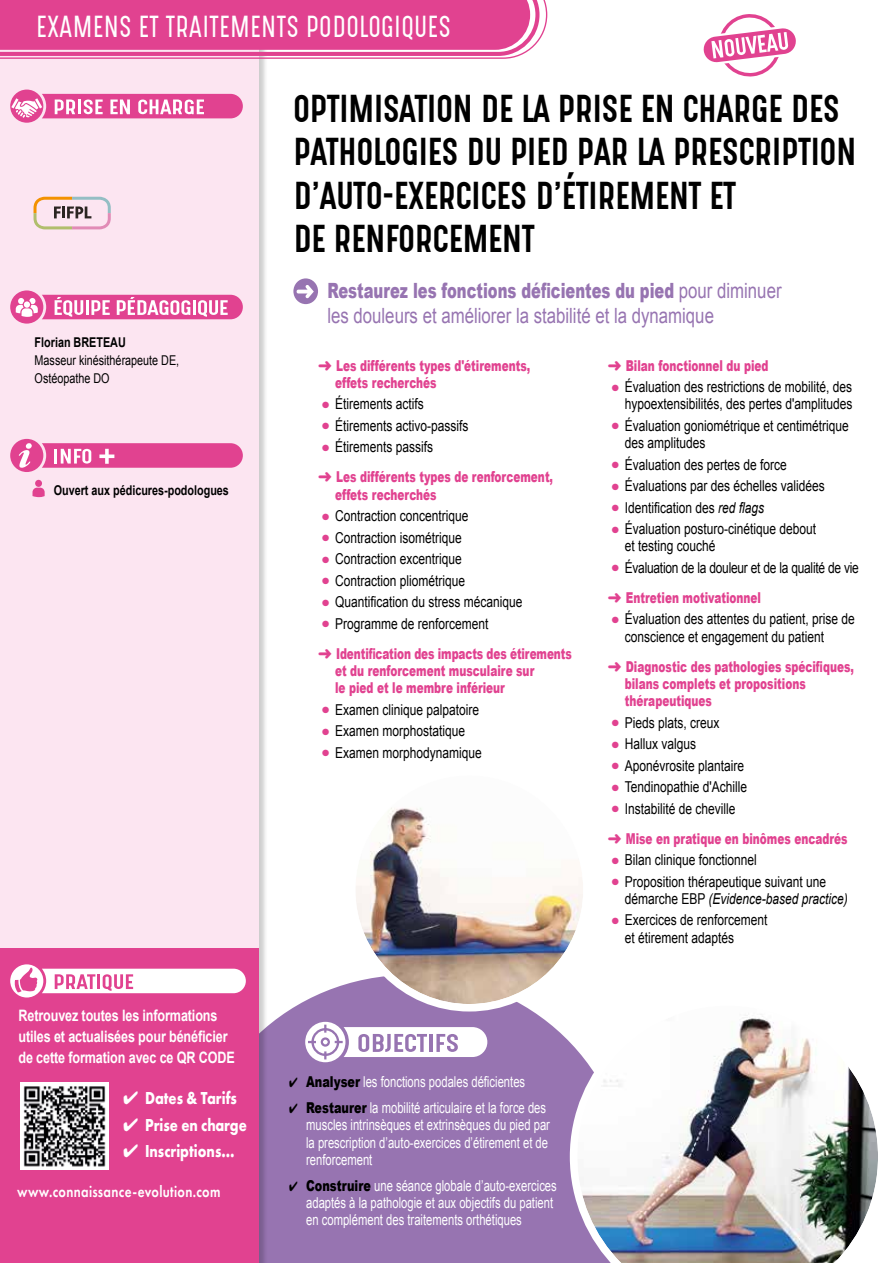
<style>
.page{position:relative;width:893px;height:1263px;background:#fff}
.page>*{position:absolute;margin:0;border:0;box-sizing:border-box;transform-origin:0 0}
.t1{font:33px/43.5px "Gotcha Gothic";color:#000}
.t2{font:300 25.8px "Gotcha Gothic";color:#fff}
.t3{font:21px/25.5px "Arial";color:#9774b1;scale:.8 1}
.t4{font:700 18px "Futura PT";color:#fff;scale:.8 1}
.t5{font:600 16.5px "Futura PT";letter-spacing:.025em;color:#fff;scale:.8 1}
.t6{font:700 15.75px/21px "Arial";letter-spacing:-.01em;color:#fff;scale:.8 1}
.t7{font:15px/17.2px "Arial";color:#000;scale:.8 1}
.t8{font:900 15px/17.2px "Arial";color:#e14290;scale:.7 1}
.t9{font:15px/17.2px "Arial";color:#fff;scale:.75 1}
.t10{font:15px/30px "Arial";letter-spacing:-.02em;color:#000;scale:.8 1}
.t11{font:700 13.5px "Arial";color:#000;scale:.8 1}
.t12{font:13.5px/18px "Arial";color:#000;scale:.8 1}
.s1{font-weight:900}
.s2{color:#e14290}
.s3{font-weight:400;color:#000}
.s4{font-style:italic}
.s5{font-weight:900;color:#e14290}
.s6{color:#000}
.s7{font-weight:900;color:#000}
</style>
<div class="page">
<svg style="left:703px;top:14px;width:93px;height:63px"></svg>
<div style="left:268px;top:976px;width:302px;height:287px;background:#9774b1"></div>
<div style="left:0;top:0;width:268px;height:1263px;background:#000;opacity:.2"></div>
<div style="left:0;top:0;width:259px;height:1263px;background:#fce5f1"></div>
<div style="left:0;top:948px;width:259px;height:315px;background:#e14290"></div>
<div style="left:293px;top:278px;width:25px;height:26px;background:#9774b1;border-radius:50%"></div>
<svg style="left:297px;top:285px;width:17px;height:13px"></svg>
<svg style="left:34px;top:197px;width:77px;height:32px"></svg>
<div style="left:10px;top:90px;width:33px;height:33px;background:#e14290;border-radius:50%"></div>
<svg style="left:11px;top:94px;width:232px;height:24px;background:#e872ac"></svg>
<svg style="left:10px;top:290px;width:33px;height:34px"></svg>
<svg style="left:16px;top:295px;width:227px;height:24px;background:#ea7cb2"></svg>
<svg style="left:33px;top:488px;width:12px;height:9px"></svg>
<div style="left:35px;top:480px;width:7px;height:7px;background:#e14290;border-radius:50%"></div>
<div style="left:10px;top:439px;width:33px;height:33px;background:#e14290;border-radius:50%"></div>
<svg style="left:42px;top:443px;width:201px;height:25px;background:#e4579c"></svg>
<svg style="left:19px;top:443px;width:13px;height:25px"></svg>
<div style="left:10px;top:964px;width:33px;height:33px;background:#fff;border-radius:50%"></div>
<svg style="left:15px;top:967px;width:231px;height:26px"></svg>
<svg style="left:305px;top:1022px;width:40px;height:40px"></svg>
<svg style="left:308px;top:1025px;width:179px;height:34px"></svg>
<svg style="left:0;top:0;width:547px;height:59px;background:#e35299"></svg>
<img style="left:21px;top:1082px;width:87px;height:88px">
<img style="left:570px;top:1015px;width:308px;height:248px">
<div style="left:352px;top:772px;width:235px;height:236px;background:#fff;border-radius:50%"></div>
<img style="left:355px;top:775px;width:228px;height:229px;border-radius:114px">
<div style="left:348px;top:768px;width:243px;height:243px;border:8px solid #fff;border-radius:50%"></div>
<h2 class="t2" style="left:37px;top:6px;width:417px">EXAMENS ET TRAITEMENTS PODOLOGIQUES</h2>
<p class="t11" style="left:35px;top:333px;width:116px">Florian BRETEAU</p>
<p class="t12" style="left:35px;top:351px;width:182px">Masseur kinésithérapeute DE,<br>Ostéopathe DO</p>
<p class="t11" style="left:54px;top:482px;width:221px">Ouvert aux pédicures-podologues</p>
<p class="t6" style="left:18px;top:1006px;width:272px">Retrouvez toutes les informations utiles et actualisées pour bénéficier de cette formation avec ce QR CODE</p>
<p class="t4" style="left:123px;top:1086px;width:144px">✔ Dates &amp; Tarifs</p>
<p class="t4" style="left:123px;top:1113px;width:156px">✔ Prise en charge</p>
<p class="t4" style="left:123px;top:1140px;width:141px">✔ Inscriptions…</p>
<p class="t5" style="left:17px;top:1181px;width:256px">www.connaissance-evolution.com</p>
<h1 class="t1" style="left:293px;top:86px;width:564px">OPTIMISATION DE LA PRISE EN CHARGE DES<br>PATHOLOGIES DU PIED PAR LA PRESCRIPTION<br>D'AUTO-EXERCICES D'ÉTIREMENT ET<br>DE RENFORCEMENT</h1>
<h3 class="t3" style="left:327px;top:278px;width:569px"><span class="s1">Restaurez les fonctions déficientes du pied</span> pour diminuer les douleurs et améliorer la stabilité et la dynamique</h3>
<p class="t8" style="left:335px;top:356px;width:281px;text-indent:-17px">➜ Les différents types d'étirements, effets recherchés</p>
<p class="t7" style="left:322px;top:396px;width:128px"><span class="s2">●</span> Étirements actifs</p>
<p class="t7" style="left:322px;top:417px;width:184px"><span class="s2">●</span> Étirements activo-passifs</p>
<p class="t8" style="left:318px;top:431px;width:337px;line-height:30px">● <span class="s3">Étirements passifs<br></span>➜ Les différents types de renforcement,</p>
<p class="t8" style="left:335px;top:485px;width:147px">effets recherchés</p>
<p class="t7" style="left:322px;top:507px;width:184px"><span class="s2">●</span> Contraction concentrique</p>
<p class="t7" style="left:322px;top:529px;width:176px"><span class="s2">●</span> Contraction isométrique</p>
<p class="t7" style="left:322px;top:550px;width:176px"><span class="s2">●</span> Contraction excentrique</p>
<p class="t7" style="left:322px;top:572px;width:180px"><span class="s2">●</span> Contraction pliométrique</p>
<p class="t7" style="left:322px;top:593px;width:252px"><span class="s2">●</span> Quantification du stress mécanique</p>
<p class="t8" style="left:318px;top:608px;width:364px;line-height:30px">● <span class="s3">Programme de renforcement<br></span>➜ Identification des impacts des étirements</p>
<p class="t8" style="left:335px;top:661px;width:286px">et du renforcement musculaire sur le pied et le membre inférieur</p>
<p class="t7" style="left:322px;top:701px;width:198px"><span class="s2">●</span> Examen clinique palpatoire</p>
<p class="t7" style="left:322px;top:722px;width:180px"><span class="s2">●</span> Examen morphostatique</p>
<p class="t7" style="left:322px;top:744px;width:201px"><span class="s2">●</span> Examen morphodynamique</p>
<p class="t8" style="left:608px;top:356px;width:231px">➜ Bilan fonctionnel du pied</p>
<p class="t7" style="left:612px;top:378px;width:302px;text-align:right"><span class="s2">●</span> Évaluation des restrictions de mobilité, des hypoextensibilités, des pertes d'amplitudes</p>
<p class="t7" style="left:625px;top:417px;width:282px;text-indent:-13px"><span class="s2">●</span> Évaluation goniométrique et centimétrique des amplitudes</p>
<p class="t7" style="left:612px;top:456px;width:220px"><span class="s2">●</span> Évaluation des pertes de force</p>
<p class="t7" style="left:612px;top:477px;width:268px"><span class="s2">●</span> Évaluations par des échelles validées</p>
<p class="t7" style="left:612px;top:499px;width:192px"><span class="s2">●</span> Identification des <span class="s4">red flags</span></p>
<p class="t7" style="left:625px;top:520px;width:241px;text-indent:-13px"><span class="s2">●</span> Évaluation posturo-cinétique debout et testing couché</p>
<p class="t10" style="left:608px;top:553px;width:316px"><span class="s2">●</span> Évaluation de la douleur et de la qualité de vie <span class="s2">➜</span> <span class="s5">Entretien motivationnel</span></p>
<p class="t7" style="left:625px;top:611px;width:289px;text-indent:-13px"><span class="s2">●</span> Évaluation des attentes du patient, prise de conscience et engagement du patient</p>
<p class="t8" style="left:625px;top:657px;width:329px;text-indent:-17px">➜ Diagnostic des pathologies spécifiques, bilans complets et propositions thérapeutiques</p>
<p class="t7" style="left:612px;top:714px;width:136px"><span class="s2">●</span> Pieds plats, creux</p>
<p class="t7" style="left:612px;top:735px;width:107px"><span class="s2">●</span> Hallux valgus</p>
<p class="t7" style="left:612px;top:757px;width:167px"><span class="s2">●</span> Aponévrosite plantaire</p>
<p class="t7" style="left:612px;top:778px;width:170px"><span class="s2">●</span> Tendinopathie d'Achille</p>
<p class="t8" style="left:608px;top:793px;width:344px;line-height:30px">● <span class="s3">Instabilité de cheville<br></span>➜ Mise en pratique en binômes encadrés</p>
<p class="t7" style="left:612px;top:851px;width:183px"><span class="s2">●</span> Bilan clinique fonctionnel</p>
<p class="t7" style="left:625px;top:873px;width:281px;text-indent:-13px"><span class="s2">●</span> Proposition thérapeutique suivant une démarche EBP <span class="s4">(Evidence-based practice)</span></p>
<p class="t7" style="left:625px;top:912px;width:180px;text-indent:-13px"><span class="s2">●</span> Exercices de renforcement et étirement adaptés</p>
<p class="t9" style="left:289px;top:1074px;width:316px"><span class="s6">✔</span> <span class="s7">Analyser</span> les fonctions podales déficientes</p>
<p class="t9" style="left:306px;top:1099px;width:327px;text-indent:-17px"><span class="s6">✔</span> <span class="s7">Restaurer</span> la mobilité articulaire et la force des muscles intrinsèques et extrinsèques du pied par la prescription d’auto-exercices d’étirement et de renforcement</p>
<p class="t9" style="left:306px;top:1177px;width:336px;text-indent:-17px"><span class="s6">✔</span> <span class="s7">Construire</span> une séance globale d’auto-exercices adaptés à la pathologie et aux objectifs du patient en complément des traitements orthétiques</p>
</div>
